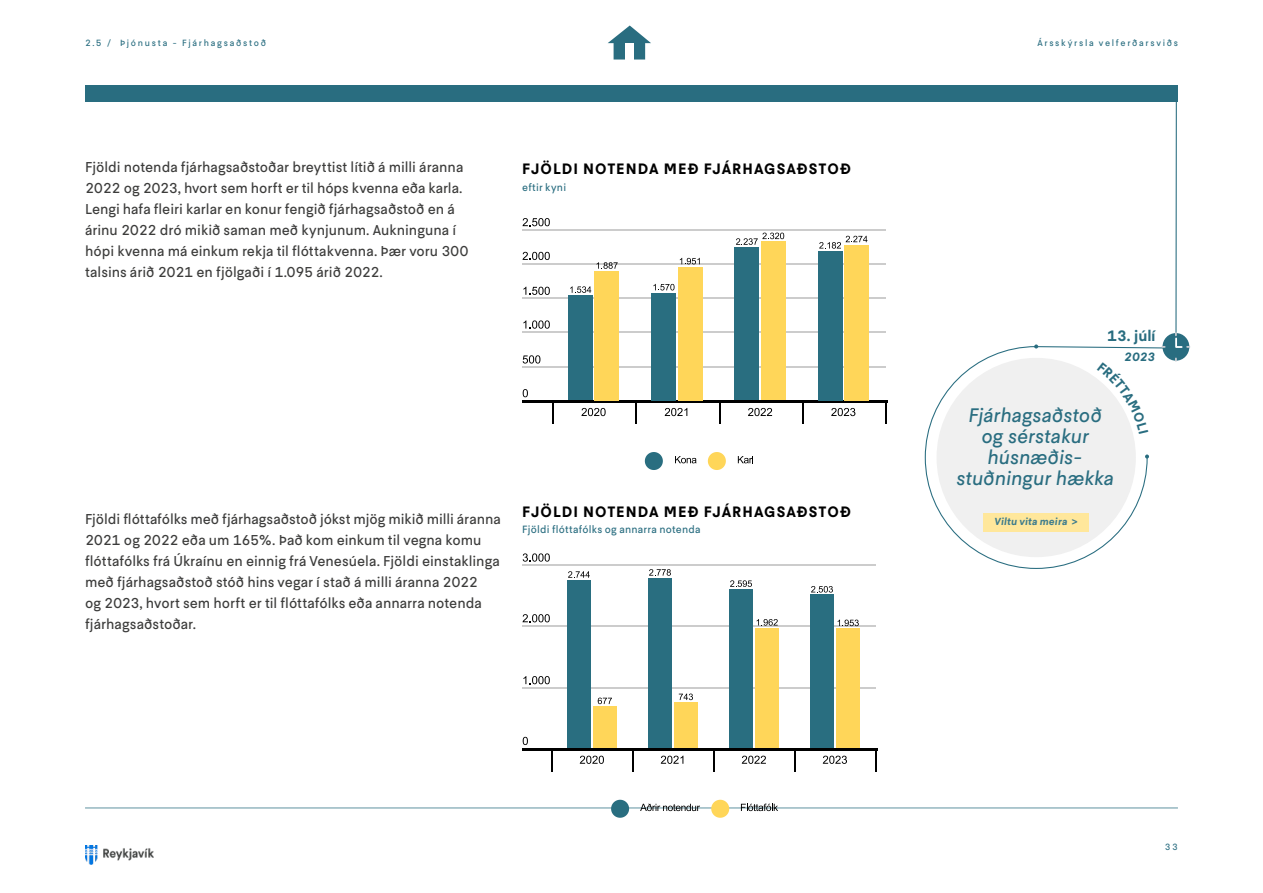
<style>
.page{position:relative;width:1263px;height:893px;background:#fff}
.page>*{position:absolute;margin:0;border:0;box-sizing:border-box;transform-origin:0 0}
.t1{font:italic 19.5px/21px "Esja";color:#296d80;text-align:center}
.t2{font:700 15px "Esja";letter-spacing:.07em;color:#000}
.t3{font:700 15px "Esja";color:#296d80}
.t4{font:14.25px/21px "Esja";color:#3c3c3b}
.t5{font:italic 700 12px "Esja";color:#296d80}
.t6{font:10.5px "Esja";letter-spacing:.025em;color:#296d80}
.t7{font:italic 700 10.2px "Esja";letter-spacing:.015em;color:#3e7c8d}
.t8{font:9px "Esja";letter-spacing:.195em;color:#296d80}
</style>
<div class="page">
<img style="left:85px;top:845px;width:68px;height:19px">
<div style="left:85px;top:85px;width:1093px;height:17px;background:#296d80"></div>
<hr style="left:85px;top:807px;width:1093px;height:2px;background:#296d80">
<svg style="left:608px;top:26px;width:43px;height:34px"></svg>
<div style="left:625px;top:43px;width:9px;height:17px;background:#fff"></div>
<svg style="left:522px;top:218px;width:28px;height:8px"></svg>
<svg style="left:522px;top:252px;width:28px;height:8px"></svg>
<svg style="left:523px;top:287px;width:27px;height:8px"></svg>
<svg style="left:523px;top:320px;width:27px;height:9px"></svg>
<svg style="left:523px;top:355px;width:17px;height:9px"></svg>
<svg style="left:523px;top:389px;width:5px;height:8px"></svg>
<hr style="left:522px;top:229px;width:364px;height:1px;background:#ccc">
<hr style="left:522px;top:263px;width:364px;height:1px;background:#ccc">
<hr style="left:522px;top:298px;width:364px;height:1px;background:#ccc">
<hr style="left:522px;top:332px;width:364px;height:1px;background:#ccc">
<hr style="left:522px;top:366px;width:364px;height:2px;background:#ccc">
<svg style="left:581px;top:408px;width:25px;height:8px"></svg>
<svg style="left:665px;top:408px;width:22px;height:8px"></svg>
<svg style="left:748px;top:408px;width:24px;height:8px"></svg>
<svg style="left:831px;top:408px;width:24px;height:8px"></svg>
<hr style="left:522px;top:400px;width:366px;height:2px;background:#000">
<svg style="left:553px;top:402px;width:1px;height:22px"></svg>
<svg style="left:636px;top:402px;width:1px;height:22px"></svg>
<svg style="left:719px;top:402px;width:1px;height:22px"></svg>
<svg style="left:802px;top:402px;width:1px;height:22px"></svg>
<svg style="left:886px;top:402px;width:1px;height:22px"></svg>
<div style="left:568px;top:295px;width:24px;height:105px;background:#296e80"></div>
<div style="left:595px;top:271px;width:24px;height:129px;background:#ffd659"></div>
<div style="left:652px;top:293px;width:24px;height:107px;background:#296e80"></div>
<div style="left:678px;top:267px;width:24px;height:133px;background:#ffd659"></div>
<div style="left:735px;top:247px;width:24px;height:153px;background:#296e80"></div>
<div style="left:761px;top:242px;width:24px;height:158px;background:#ffd659"></div>
<div style="left:818px;top:251px;width:24px;height:149px;background:#296e80"></div>
<div style="left:844px;top:245px;width:25px;height:155px;background:#ffd659"></div>
<svg style="left:570px;top:286px;width:21px;height:7px"></svg>
<svg style="left:597px;top:262px;width:21px;height:7px"></svg>
<svg style="left:653px;top:284px;width:21px;height:6px"></svg>
<svg style="left:680px;top:258px;width:20px;height:6px"></svg>
<svg style="left:736px;top:233px;width:48px;height:12px"></svg>
<svg style="left:819px;top:236px;width:48px;height:13px"></svg>
<svg style="left:645px;top:452px;width:18px;height:18px"></svg>
<svg style="left:675px;top:456px;width:21px;height:7px"></svg>
<svg style="left:708px;top:452px;width:18px;height:18px"></svg>
<svg style="left:738px;top:456px;width:15px;height:7px"></svg>
<svg style="left:523px;top:553px;width:27px;height:9px"></svg>
<svg style="left:522px;top:614px;width:28px;height:8px"></svg>
<svg style="left:523px;top:676px;width:27px;height:8px"></svg>
<svg style="left:523px;top:737px;width:5px;height:8px"></svg>
<hr style="left:522px;top:565px;width:353px;height:1px;background:#ccc">
<hr style="left:522px;top:625px;width:353px;height:1px;background:#ccc">
<hr style="left:522px;top:687px;width:353px;height:1px;background:#ccc">
<svg style="left:580px;top:756px;width:24px;height:8px"></svg>
<svg style="left:661px;top:756px;width:22px;height:8px"></svg>
<svg style="left:742px;top:756px;width:24px;height:8px"></svg>
<svg style="left:823px;top:756px;width:24px;height:8px"></svg>
<hr style="left:522px;top:748px;width:356px;height:2px;background:#000">
<hr style="left:551px;top:748px;width:2px;height:24px;background:#000">
<hr style="left:632px;top:748px;width:2px;height:24px;background:#000">
<hr style="left:713px;top:748px;width:2px;height:24px;background:#000">
<hr style="left:794px;top:748px;width:2px;height:24px;background:#000">
<hr style="left:875px;top:748px;width:2px;height:24px;background:#000">
<div style="left:567px;top:580px;width:24px;height:168px;background:#296e80"></div>
<div style="left:593px;top:707px;width:24px;height:41px;background:#ffd659"></div>
<div style="left:648px;top:578px;width:24px;height:170px;background:#296e80"></div>
<div style="left:674px;top:703px;width:24px;height:45px;background:#ffd659"></div>
<div style="left:729px;top:589px;width:24px;height:159px;background:#296e80"></div>
<div style="left:755px;top:628px;width:24px;height:120px;background:#ffd659"></div>
<div style="left:810px;top:595px;width:24px;height:153px;background:#296e80"></div>
<div style="left:836px;top:629px;width:24px;height:119px;background:#ffd659"></div>
<svg style="left:568px;top:571px;width:22px;height:7px"></svg>
<svg style="left:598px;top:698px;width:14px;height:6px"></svg>
<svg style="left:649px;top:569px;width:22px;height:7px"></svg>
<svg style="left:679px;top:694px;width:14px;height:6px"></svg>
<svg style="left:730px;top:580px;width:22px;height:7px"></svg>
<svg style="left:757px;top:619px;width:21px;height:7px"></svg>
<svg style="left:811px;top:586px;width:22px;height:7px"></svg>
<svg style="left:838px;top:620px;width:21px;height:6px"></svg>
<svg style="left:611px;top:800px;width:18px;height:18px"></svg>
<svg style="left:640px;top:804px;width:60px;height:7px"></svg>
<svg style="left:711px;top:800px;width:18px;height:18px"></svg>
<svg style="left:741px;top:804px;width:37px;height:7px"></svg>
<div style="left:1162px;top:333px;width:27px;height:28px;background:#296d80;border-radius:50%"></div>
<svg style="left:1034px;top:102px;width:155px;height:247px"></svg>
<svg style="left:924px;top:346px;width:224px;height:223px"></svg>
<svg style="left:1145px;top:454px;width:4px;height:5px"></svg>
<svg style="left:1097px;top:362px;width:51px;height:72px"></svg>
<p class="t8" style="left:85px;top:37px;width:182px">2.5 / Þjónusta - Fjárhagsaðstoð</p>
<p class="t4" style="left:85px;top:157px;width:385px">Fjöldi notenda fjárhagsaðstoðar breyttist lítið á milli áranna 2022 og 2023, hvort sem horft er til hóps kvenna eða karla.<br>Lengi hafa fleiri karlar en konur fengið fjárhagsaðstoð en á árinu 2022 dró mikið saman með kynjunum. Aukninguna í hópi kvenna má einkum rekja til flóttakvenna. Þær voru 300 talsins árið 2021 en fjölgaði í 1.095 árið 2022.</p>
<p class="t2" style="left:522px;top:160px;width:330px">FJÖLDI NOTENDA MEÐ FJÁRHAGSAÐSTOÐ</p>
<p class="t6" style="left:522px;top:181px;width:45px">eftir kyni</p>
<p class="t4" style="left:85px;top:508px;width:417px">Fjöldi flóttafólks með fjárhagsaðstoð jókst mjög mikið milli áranna 2021 og 2022 eða um 165%. Það kom einkum til vegna komu flóttafólks frá Úkraínu en einnig frá Venesúela. Fjöldi einstaklinga með fjárhagsaðstoð stóð hins vegar í stað á milli áranna 2022<br>og 2023, hvort sem horft er til flóttafólks eða annarra notenda fjárhagsaðstoðar.</p>
<p class="t2" style="left:522px;top:503px;width:330px">FJÖLDI NOTENDA MEÐ FJÁRHAGSAÐSTOÐ</p>
<p class="t6" style="left:522px;top:523px;width:180px">Fjöldi flóttafólks og annarra notenda</p>
<p class="t8" style="left:1037px;top:37px;width:142px">Ársskýrsla velferðarsviðs</p>
<p class="t3" style="left:1107px;top:327px;width:50px">13. júlí</p>
<p class="t5" style="left:1124px;top:349px;width:33px">2023</p>
<h1 class="t1" style="left:956px;top:404px;width:159px">Fjárhagsaðstoð og sérstakur húsnæðis&shy;stuðningur hækka</h1>
<p class="t7" style="left:994px;top:515px;width:85px">Viltu vita meira &gt;</p>
<p class="t8" style="left:1165px;top:841px;width:15px">33</p>
</div>
